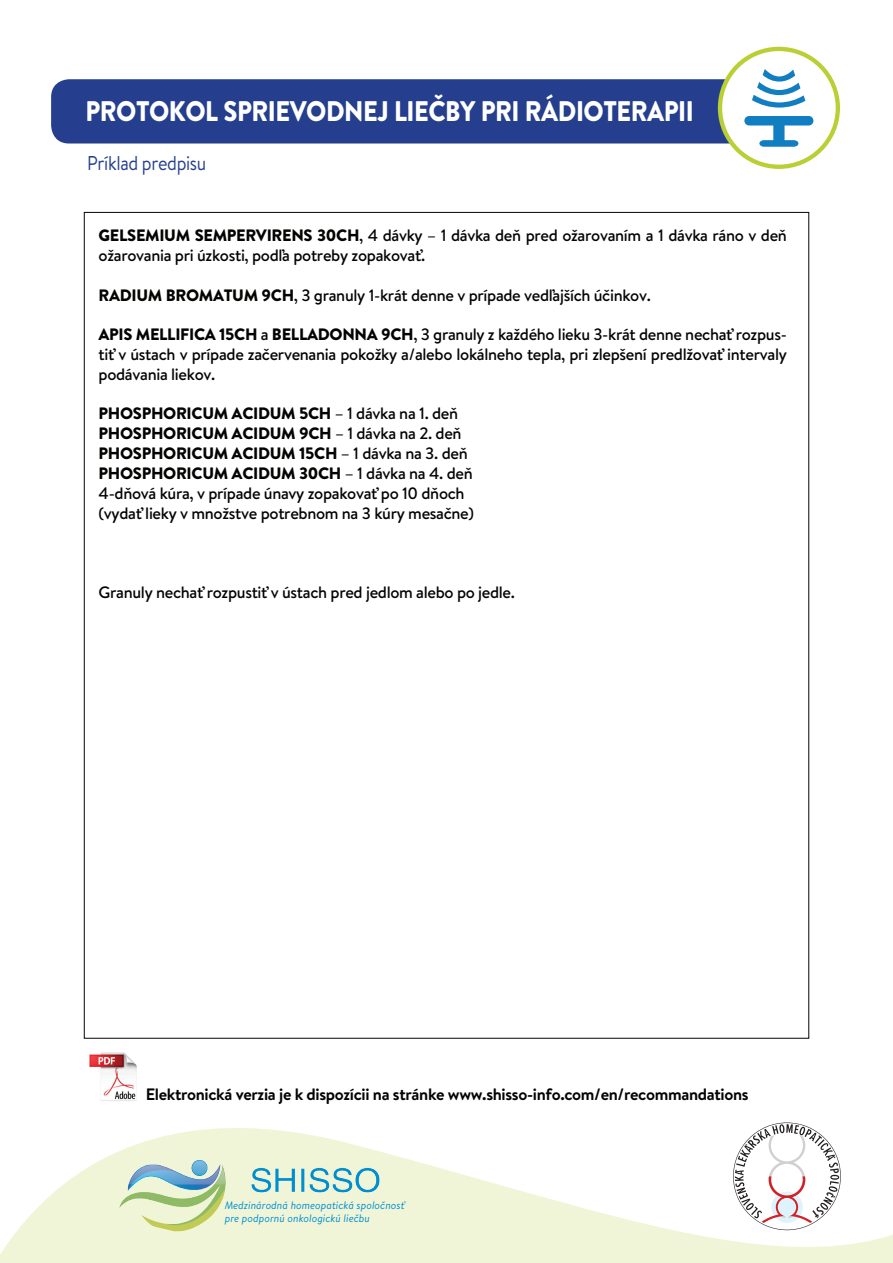
<style>
.page{position:relative;width:893px;height:1263px;background:#fff}
.page>*{position:absolute;margin:0;border:0;box-sizing:border-box;transform-origin:0 0}
.t1{font:900 28.35px "Brandon Text";letter-spacing:-.02em;color:#fff;scale:.9 1}
.t2{font:19.95px "Brandon Text";letter-spacing:-.02em;color:#253f8e;scale:.9 1}
.t3{font:500 16.5px/19.8px "Brandon Text";letter-spacing:-.02em;color:#040503}
.t4{font:700 16.5px "Brandon Text";letter-spacing:-.02em;color:#040503}
.t5{font:italic 10.95px/13px "Brandon Text";color:#008fd0}
.s1{font-weight:900}
</style>
<div class="page">
<div style="left:51px;top:79px;width:728px;height:64px;background:#253f8e;border-radius:18px"></div>
<div style="left:720px;top:49px;width:118px;height:118px;background:#fff;border-radius:50%"></div>
<div style="left:718px;top:47px;width:122px;height:122px;border:4px solid #b9cf34;border-radius:50%"></div>
<svg style="left:752px;top:69px;width:53px;height:39px"></svg>
<svg style="left:744px;top:116px;width:69px;height:31px"></svg>
<img style="left:89px;top:1052px;width:48px;height:49px">
<svg style="left:0;top:1128px;width:893px;height:135px"></svg>
<img style="left:119px;top:1150px;width:286px;height:81px">
<svg style="left:733px;top:1122px;width:108px;height:108px"></svg>
<h1 class="t1" style="left:85px;top:91px;width:678px">PROTOKOL SPRIEVODNEJ LIEČBY PRI RÁDIOTERAPII</h1>
<p class="t2" style="left:87px;top:150px;width:134px">Príklad predpisu</p>
<p class="t3" style="left:99px;top:225px;width:690px"><span class="s1">GELSEMIUM SEMPERVIRENS 30CH</span>, 4 dávky – 1 dávka deň pred ožarovaním a 1 dávka ráno v deň ožarovania pri úzkosti, podľa potreby zopakovať.</p>
<p class="t3" style="left:99px;top:285px;width:554px"><span class="s1">RADIUM BROMATUM 9CH</span>, 3 granuly 1-krát denne v prípade vedľajších účinkov.</p>
<p class="t3" style="left:99px;top:324px;width:690px;text-align:justify"><span class="s1">APIS MELLIFICA 15CH</span> a <span class="s1">BELLADONNA 9CH</span>, 3 granuly z každého lieku 3-krát denne nechať rozpus&shy;tiť v ústach v prípade začervenania pokožky a/alebo lokálneho tepla, pri zlepšení predlžovať intervaly podávania liekov.</p>
<p class="t3" style="left:99px;top:403px;width:377px"><span class="s1">PHOSPHORICUM ACIDUM 5CH</span> – 1 dávka na 1. deň <span class="s1">PHOSPHORICUM ACIDUM 9CH</span> – 1 dávka na 2. deň <span class="s1">PHOSPHORICUM ACIDUM 15CH</span> – 1 dávka na 3. deň <span class="s1">PHOSPHORICUM ACIDUM 30CH</span> – 1 dávka na 4. deň 4-dňová kúra, v prípade únavy zopakovať po 10 dňoch (vydať lieky v množstve potrebnom na 3 kúry mesačne)</p>
<p class="t3" style="left:99px;top:582px;width:418px">Granuly nechať rozpustiť v ústach pred jedlom alebo po jedle.</p>
<p class="t4" style="left:146px;top:1082px;width:604px">Elektronická verzia je k dispozícii na stránke www.shisso-info.com/en/recommandations</p>
<p class="t5" style="left:225px;top:1198px;width:181px">Medzinárodná homeopatická spoločnosť pre podpornú onkologickú liečbu</p>
</div>
